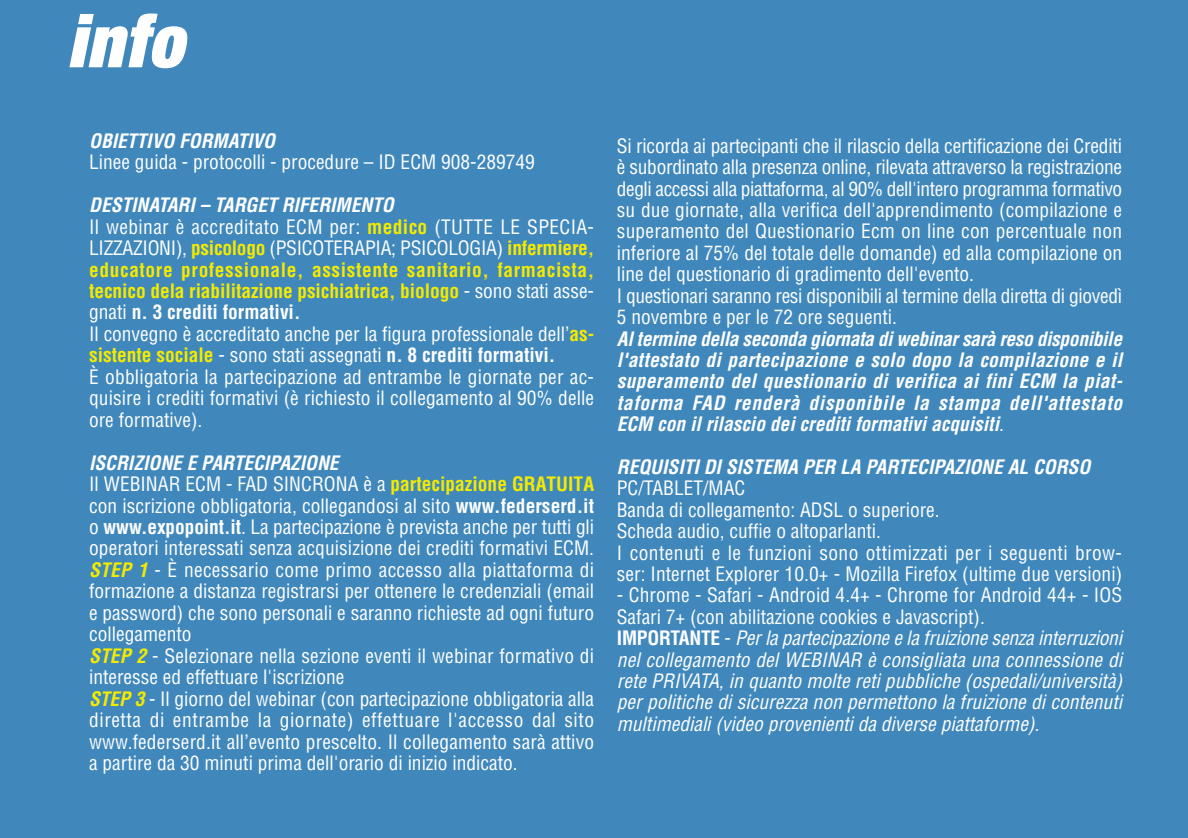
<style>
.page{position:relative;width:1188px;height:838px;background:#fff}
.page>*{position:absolute;margin:0;border:0;box-sizing:border-box;transform-origin:0 0}
.t1{font:italic 900 expanded 73.8px "Helvetica Neue";color:#fff;scale:.95 1}
.t2{font:condensed 19.4px/21.4px "Helvetica";color:#fff}
.t3{font:italic condensed 19.4px/21.4px "Helvetica";color:#fff}
.t4{font:italic 700 condensed 19.4px/21.4px "Helvetica";color:#fff;text-align:justify}
.s1{font-weight:700;font-style:italic}
.s2{font-weight:700;color:#f3ea00}
.s3{font-weight:700}
.s4{font-weight:700;font-style:italic;color:#f3ea00}
.s5{font-weight:400;font-style:normal}
.s6{font-style:normal}
.s7{font-weight:700;font-style:normal}
</style>
<div class="page">
<div style="left:0;top:0;width:1187px;height:838px;background:#4088bc"></div>
<h1 class="t1" style="left:67px;top:15px;width:137px">info</h1>
<p class="t4" style="left:89px;top:132px;width:191px">OBIETTIVO FORMATIVO</p>
<p class="t2" style="left:89px;top:153px;width:447px">Linee guida - protocolli - procedure – ID ECM 908-289749</p>
<p class="t2" style="left:89px;top:196px;width:506px"><span class="s1">DESTINATARI– TARGET RIFERIMENTO<br></span>Il webinar è accreditato ECM per: <span class="s2">medico</span> (TUTTE LE SPECIA-LIZZAZIONI), <span class="s2">psicologo</span> (PSICOTERAPIA; PSICOLOGIA) <span class="s2">infermiere, educatore professionale, assistente sanitario, farmacista, tecnico dela riabilitazione psichiatrica, biologo</span> - sono stati asse&shy;gnati <span class="s3">n. 3 crediti formativi.<br></span>Il convegno è accreditato anche per la figura professionale dell’<span class="s2">as&shy;sistente sociale</span> - sono stati assegnati <span class="s3">n. 8 crediti formativi.<br></span>È obbligatoria la partecipazione ad entrambe le giornate per ac&shy;quisire i crediti formativi (è richiesto il collegamento al 90% delle ore formative).</p>
<p class="t2" style="left:89px;top:453px;width:506px"><span class="s1">ISCRIZIONE E PARTECIPAZIONE<br></span>Il WEBINAR ECM - FAD SINCRONA è a <span class="s2">partecipazione GRATUITA </span>con iscrizione obbligatoria, collegandosi al sito <span class="s3">www.federserd.it </span>o <span class="s3">www.expopoint.it</span>. La partecipazione è prevista anche per tutti gli operatori interessati senza acquisizione dei crediti formativi ECM.<br><span class="s4">STEP 1</span> - È necessario come primo accesso alla piattaforma di formazione a distanza registrarsi per ottenere le credenziali (email e password) che sono personali e saranno richieste ad ogni futuro collegamento<br><span class="s4">STEP 2</span> - Selezionare nella sezione eventi il webinar formativo di interesse ed effettuare l'iscrizione<br><span class="s4">STEP 3</span> - Il giorno del webinar (con partecipazione obbligatoria alla diretta di entrambe la giornate) effettuare l'accesso dal sito www.federserd.it all’evento prescelto. Il collegamento sarà attivo a partire da 30 minuti prima dell'orario di inizio indicato.</p>
<p class="t2" style="left:617px;top:137px;width:507px">Si ricorda ai partecipanti che il rilascio della certificazione dei Crediti è subordinato alla presenza online, rilevata attraverso la registrazione degli accessi alla piattaforma, al 90% dell'intero programma formativo su due giornate, alla verifica dell'apprendimento (compilazione e superamento del Questionario Ecm on line con percentuale non inferiore al 75% del totale delle domande) ed alla compilazione on line del questionario di gradimento dell'evento.<br>I questionari saranno resi disponibili al termine della diretta di giovedì 5 novembre e per le 72 ore seguenti.</p>
<p class="t4" style="left:617px;top:329px;width:510px">Altermine della seconda giornata diwebinarsarà reso disponibile l'attestato di partecipazione e solo dopo la compilazione e il superamento del questionario di verifica ai fini ECM la piat&shy;taforma FAD renderà disponibile la stampa dell'attestato ECM con ilrilascio deicreditiformativiacquisiti<span class="s5">.</span></p>
<p class="t4" style="left:617px;top:458px;width:478px">REQUISITIDISISTEMA PER LA PARTECIPAZIONE AL CORSO</p>
<p class="t2" style="left:617px;top:479px;width:507px">PC/TABLET/MAC<br>Banda di collegamento: ADSL o superiore.<br>Scheda audio, cuffie o altoparlanti.<br>I contenuti e le funzioni sono ottimizzati per i seguenti brow&shy;ser: Internet Explorer 10.0+ - Mozilla Firefox (ultime due versioni)</p>
<p class="t3" style="left:617px;top:586px;width:510px"><span class="s6">- Chrome - Safari - Android 4.4+ - Chrome for Android 44+ - IOS Safari 7+ (con abilitazione cookies e Javascript).<br></span><span class="s7">I M P O R TA N T E</span> <span class="s6">-</span> Perla partecipazione e la fruizione senza interruzioni nel collegamento del WEBINAR è consigliata una connessione di rete PRIVATA, in quanto molte reti pubbliche (ospedali/università) per politiche di sicurezza non permettono la fruizione di contenuti multimediali(video provenientida diverse piattaforme).</p>
</div>
